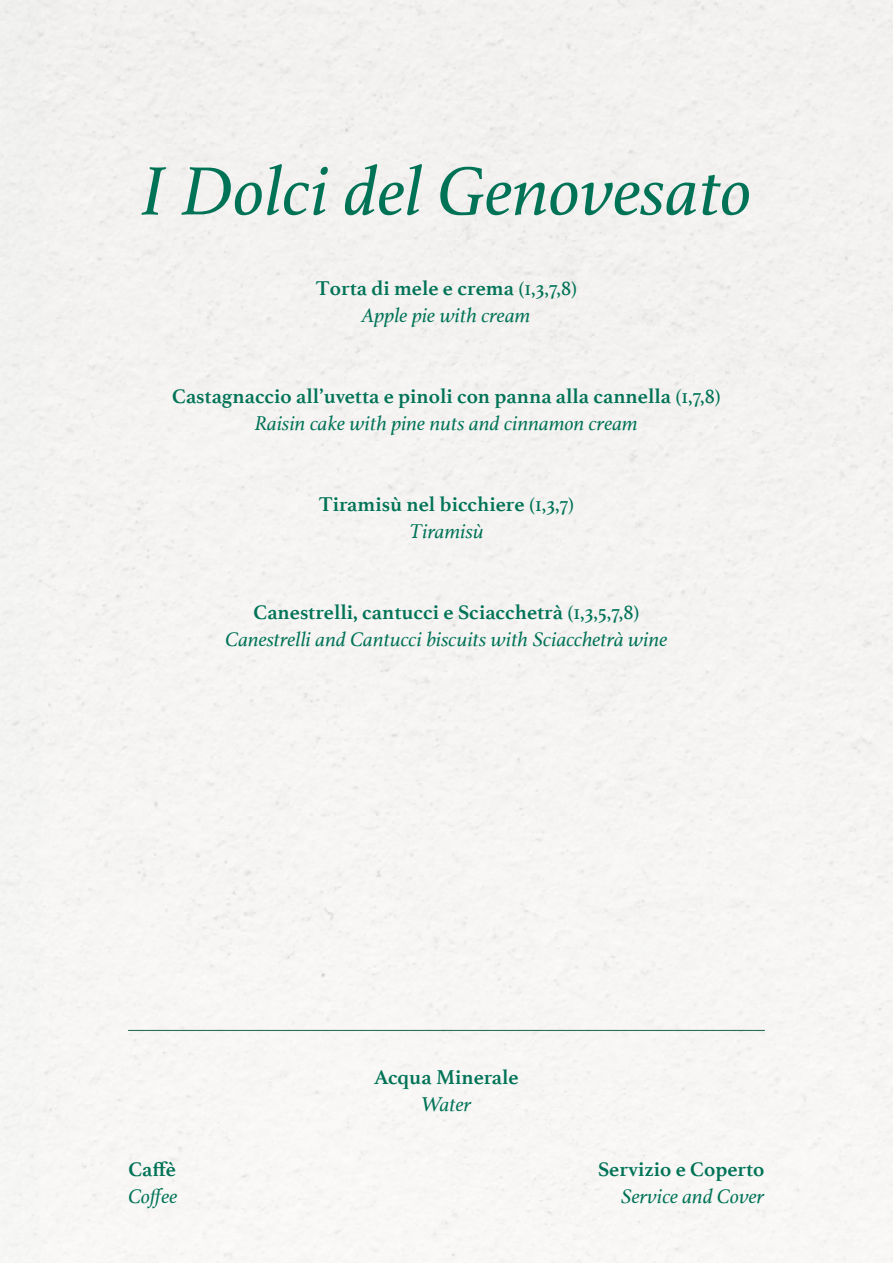
<style>
.page{position:relative;width:893px;height:1263px;background:#f5f4f2}
.page>*{position:absolute;margin:0;border:0;box-sizing:border-box;transform-origin:0 0}
.t1{font:italic 72px "Athelas";color:#007357}
.t2{font:700 21px/27px "Athelas";color:#007357;text-align:center}
.t3{font:italic 21px/27px "Athelas";color:#007357;text-align:center}
.s1{font-weight:400}
.s2{font-weight:400;font-style:italic}
.s3{font-weight:700;font-style:normal}
.s4{font-style:normal}
</style>
<div class="page">
<hr style="left:128px;top:1030px;width:636px;height:1px;background:#307057">
<h1 class="t1" style="left:141px;top:134px;width:612px">I Dolci del Genovesato</h1>
<p class="t2" style="left:316px;top:274px;width:263px">Torta di mele e crema <span class="s1">(1,3,7,8)<br></span><span class="s2">Apple pie with cream</span></p>
<p class="t2" style="left:172px;top:382px;width:550px">Castagnaccio all’uvetta e pinoli con panna alla cannella <span class="s1">(1,7,8)<br></span><span class="s2">Raisin cake with pine nuts and cinnamon cream</span></p>
<p class="t2" style="left:319px;top:490px;width:257px">Tiramisù nel bicchiere <span class="s1">(1,3,7)<br></span><span class="s2">Tiramisù</span></p>
<p class="t3" style="left:225px;top:599px;width:443px"><span class="s3">Canestrelli, cantucci e Sciacchetrà</span> <span class="s4">(1,3,5,7,8)<br></span>Canestrelli and Cantucci biscuits with Sciacchetrà wine</p>
<p class="t2" style="left:128px;top:1155px;width:49px">Caffè</p>
<p class="t3" style="left:128px;top:1182px;width:51px">Coffee</p>
<p class="t2" style="left:374px;top:1063px;width:146px">Acqua Minerale</p>
<p class="t3" style="left:421px;top:1090px;width:52px">Water</p>
<p class="t2" style="left:598px;top:1155px;width:168px">Servizio e Coperto</p>
<p class="t3" style="left:621px;top:1182px;width:145px">Service and Cover</p>
</div>
